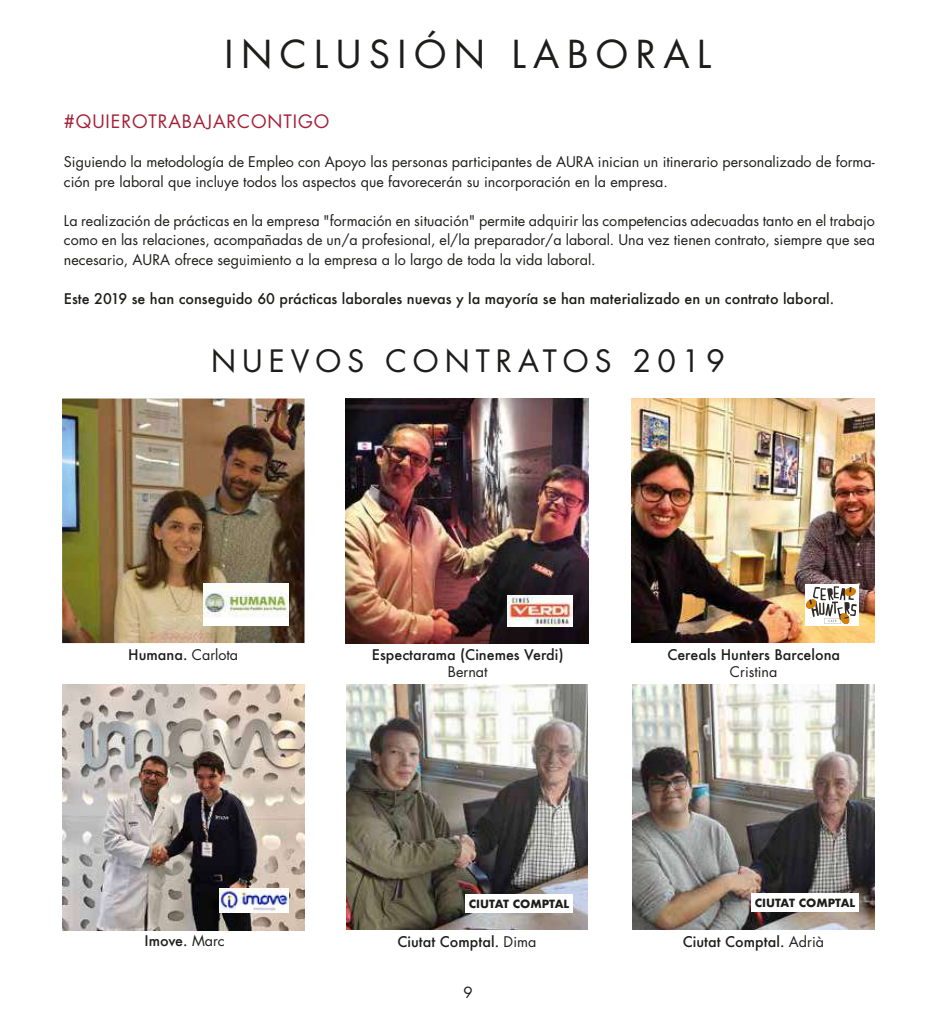
<style>
.page{position:relative;width:936px;height:1021px;background:#fff}
.page>*{position:absolute;margin:0;border:0;box-sizing:border-box;transform-origin:0 0}
.t1{font:37.5px "Futura Std";letter-spacing:.2em;color:#1d1d1b}
.t2{font:30px "Futura Std";letter-spacing:.2em;color:#1d1d1b}
.t3{font:18px "Futura Std";letter-spacing:.05em;color:#a32136}
.t4{font:15px "Futura Std";color:#1d1d1b}
.t5{font:14.25px/19.5px "Futura Std";color:#1d1d1b}
.t6{font:500 14.25px "Futura";color:#1d1d1b}
.t7{font:700 10.95px "Futura";color:#1d1d1b}
.s1{font-family:"Futura Std";font-weight:400}
</style>
<div class="page">
<img style="left:62px;top:398px;width:242px;height:245px">
<img style="left:203px;top:583px;width:85px;height:42px">
<img style="left:345px;top:398px;width:243px;height:245px">
<img style="left:508px;top:595px;width:64px;height:31px">
<img style="left:62px;top:684px;width:242px;height:246px">
<img style="left:219px;top:888px;width:69px;height:24px">
<img style="left:346px;top:684px;width:241px;height:245px">
<img style="left:632px;top:684px;width:242px;height:245px">
<div style="left:751px;top:893px;width:107px;height:18px;background:#fff"></div>
<div style="left:465px;top:894px;width:108px;height:18px;background:#fff"></div>
<img style="left:631px;top:398px;width:243px;height:245px">
<div style="left:805px;top:584px;width:54px;height:42px;background:#fff"></div>
<svg style="left:803px;top:585px;width:54px;height:41px"></svg>
<h1 class="t1" style="left:224px;top:30px;width:488px">INCLUSIÓN LABORAL</h1>
<p class="t3" style="left:64px;top:110px;width:267px">#QUIEROTRABAJARCONTIGO</p>
<p class="t5" style="left:64px;top:152px;width:812px">Siguiendo la metodología de Empleo con Apoyo las personas participantes de AURA inician un itinerario personalizado de forma&shy;ción pre laboral que incluye todos los aspectos que favorecerán su incorporación en la empresa.</p>
<p class="t5" style="left:64px;top:211px;width:812px;text-align:justify">La realización de prácticas en la empresa "formación en situación" permite adquirir las competencias adecuadas tanto en el trabajo como en las relaciones, acompañadas de un/a profesional, el/la preparador/a laboral. Una vez tienen contrato, siempre que sea necesario, AURA ofrece seguimiento a la empresa a lo largo de toda la vida laboral.</p>
<p class="t6" style="left:64px;top:288px;width:771px">Este 2019 se han conseguido 60 prácticas laborales nuevas y la mayoría se han materializado en un contrato laboral.</p>
<h2 class="t2" style="left:211px;top:342px;width:515px">NUEVOS CONTRATOS 2019</h2>
<p class="t6" style="left:128px;top:644px;width:111px">Humana. <span class="s1">Carlota</span></p>
<p class="t6" style="left:372px;top:645px;width:193px">Espectarama (Cinemes Verdi)</p>
<p class="t5" style="left:448px;top:662px;width:41px">Bernat</p>
<p class="t6" style="left:667px;top:644px;width:174px">Cereals Hunters Barcelona</p>
<p class="t5" style="left:730px;top:662px;width:49px">Cristina</p>
<p class="t7" style="left:469px;top:896px;width:102px">CIUTAT COMPTAL</p>
<p class="t7" style="left:754px;top:895px;width:102px">CIUTAT COMPTAL</p>
<p class="t6" style="left:144px;top:931px;width:82px">Imove. <span class="s1">Marc</span></p>
<p class="t6" style="left:397px;top:932px;width:140px">Ciutat Comptal. <span class="s1">Dima</span></p>
<p class="t6" style="left:682px;top:932px;width:143px">Ciutat Comptal. <span class="s1">Adrià</span></p>
<p class="t4" style="left:463px;top:982px;width:11px">9</p>
</div>
